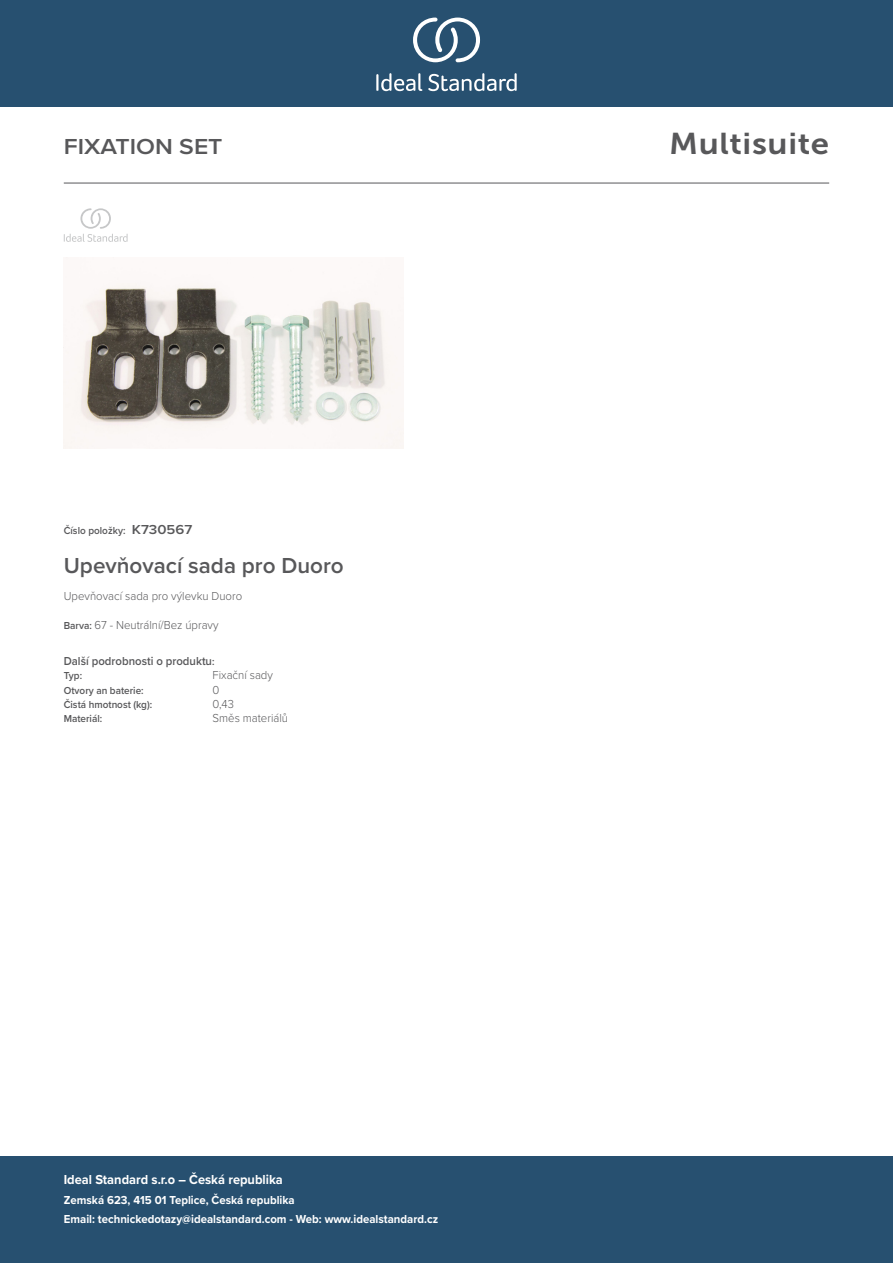
<style>
.page{position:relative;width:893px;height:1263px;background:#fff}
.page>*{position:absolute;margin:0;border:0;box-sizing:border-box;transform-origin:0 0}
._001_Produkttyp{font:30px "Museo Sans 700";letter-spacing:.02em;color:#58585a;scale:1.1 1}
.t1{font:600 22.5px "Proxima Nova";color:#58585a}
.t2{font:600 22.5px "Proxima Nova";color:#58585a;scale:1.1 1}
.t3{font:700 13.5px "Proxima Nova";color:#fff;scale:.95 1}
.t4{font:700 12px/19.5px "Proxima Nova";color:#fff;scale:.95 1}
.Colour{font:300 12px "Proxima Nova";color:#58585a;scale:.95 1}
.t5{font:600 12px "Proxima Nova";color:#58585a;scale:.95 1}
.Material{font:300 12px "Proxima Nova";color:#58585a;scale:.95 1}
.Type{font:300 12px "Proxima Nova";color:#58585a;scale:.95 1}
.Net_Weight__kg{font:300 12px "Proxima Nova";color:#58585a;scale:.95 1}
.Tap_Holes{font:300 12px "Proxima Nova";color:#58585a;scale:.95 1}
.Net_Weight__kg-2{font:600 10.5px "Proxima Nova";color:#58585a;scale:.95 1}
.Tap_Holes-2{font:600 10.5px "Proxima Nova";color:#58585a;scale:.95 1}
.Material-2{font:600 10.5px "Proxima Nova";color:#58585a;scale:.95 1}
.Type-2{font:600 10.5px "Proxima Nova";color:#58585a;scale:.95 1}
.s1{font-size:13.5px}
.s2{font-weight:600;font-size:10.5px}
.s3{font-size:10.5px}
</style>
<div class="page">
<div style="left:0;top:1157px;width:893px;height:106px;background:#275070"></div>
<div style="left:0;top:0;width:893px;height:107px;background:#275070"></div>
<svg style="left:428px;top:73px;width:89px;height:18px"></svg>
<svg style="left:376px;top:73px;width:46px;height:18px"></svg>
<svg style="left:413px;top:18px;width:67px;height:44px"></svg>
<hr style="left:64px;top:183px;width:765px;height:1px;background:#58585a">
<img style="left:64px;top:257px;width:340px;height:191px">
<svg style="left:64px;top:208px;width:64px;height:34px"></svg>
<p class="t2" style="left:64px;top:130px;width:146px">FIXATION SET</p>
<p class="_001_Produkttyp" style="left:669px;top:127px;width:147px">Multisuite</p>
<p class="Net_Weight__kg-2" style="left:64px;top:522px;width:137px">Číslo položky: <span class="s1">K730567</span></p>
<p class="t1" style="left:64px;top:549px;width:281px">Upevňovací sada pro Duoro</p>
<p class="Colour" style="left:64px;top:587px;width:189px">Upevňovací sada pro výlevku Duoro</p>
<p class="Colour" style="left:64px;top:616px;width:164px"><span class="s2">Barva:</span> 67 - Neutrální/Bez úpravy</p>
<p class="t5" style="left:64px;top:652px;width:160px">Další podrobnosti o produktu<span class="s3">:</span></p>
<p class="Type-2" style="left:64px;top:668px;width:21px">Typ:</p>
<p class="Type" style="left:213px;top:666px;width:65px">Fixační sady</p>
<p class="Tap_Holes-2" style="left:64px;top:682px;width:86px">Otvory an baterie:</p>
<p class="Tap_Holes" style="left:213px;top:681px;width:9px">0</p>
<p class="Net_Weight__kg-2" style="left:64px;top:697px;width:95px">Čistá hmotnost (kg):</p>
<p class="Net_Weight__kg" style="left:213px;top:695px;width:24px">0,43</p>
<p class="Material-2" style="left:64px;top:711px;width:42px">Materiál:</p>
<p class="Material" style="left:213px;top:709px;width:81px">Směs materiálů</p>
<p class="t3" style="left:64px;top:1170px;width:232px">Ideal Standard s.r.o – Česká republika</p>
<p class="t4" style="left:64px;top:1190px;width:396px">Zemská 623, 415 01 Teplice, Česká republika<br>Email: technickedotazy@idealstandard.com - Web: www.idealstandard.cz</p>
</div>
